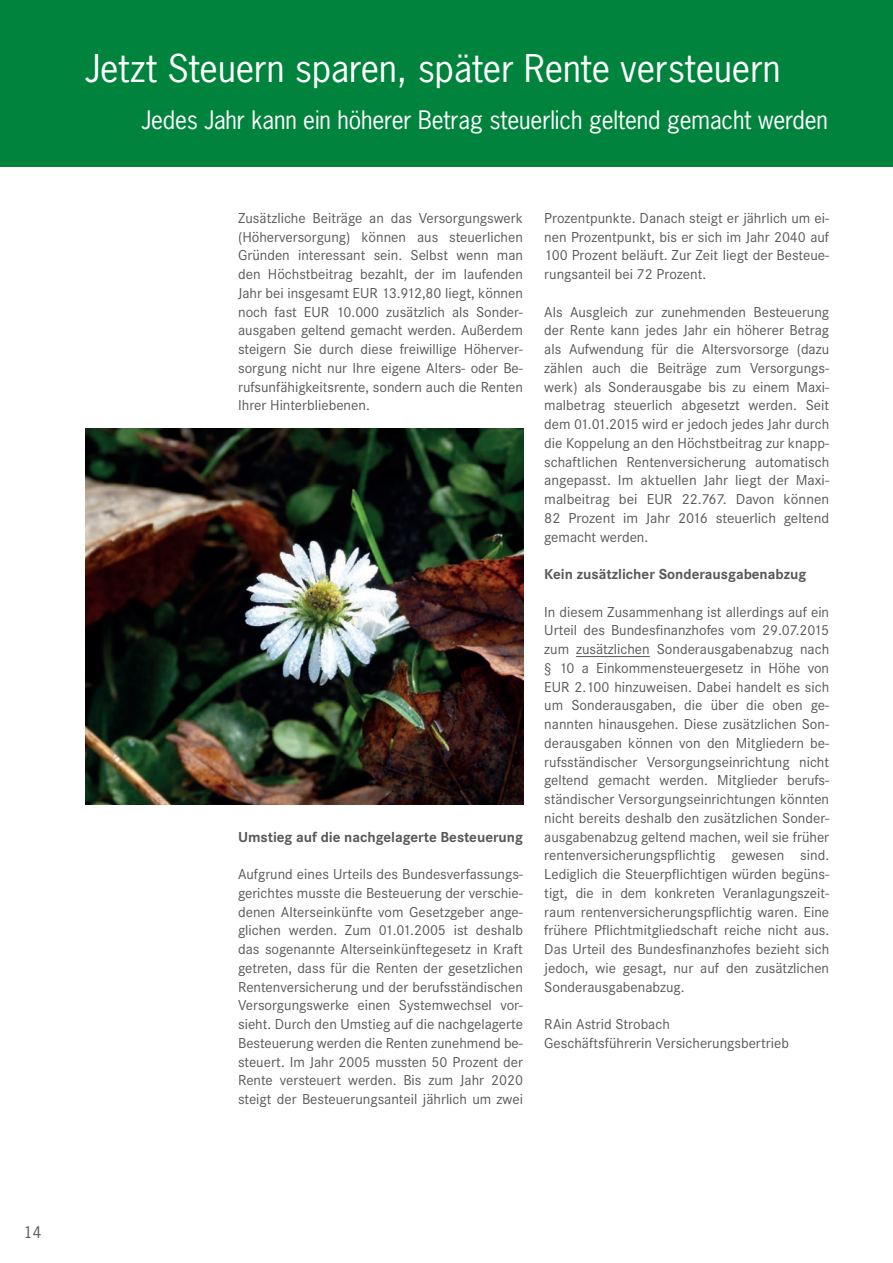
<style>
.page{position:relative;width:893px;height:1263px;background:#fff}
.page>*{position:absolute;margin:0;border:0;box-sizing:border-box;transform-origin:0 0}
.t1{font:36px "News Gothic Std";color:#fff}
.t2{font:24px "News Gothic Std";letter-spacing:-.005em;color:#fff}
.t3{font:15px/18.8px "Corporate S";color:#57585a;text-align:justify}
.t4{font:700 15px "Corporate S";color:#57585a}
.t5{font:15px "News Gothic Std";color:#57585a}
</style>
<div class="page">
<div style="left:0;top:0;width:893px;height:166px;background:#00843d"></div>
<hr style="left:576px;top:656px;width:74px;height:1px;background:#57585a">
<img style="left:85px;top:428px;width:438px;height:376px">
<h1 class="t1" style="left:85px;top:45px;width:697px">Jetzt Steuern sparen, später Rente versteuern</h1>
<h2 class="t2" style="left:141px;top:104px;width:688px">Jedes Jahr kann ein höherer Betrag steuerlich geltend gemacht werden</h2>
<p class="t3" style="left:238px;top:209px;width:286px">Zusätzliche Beiträge an das Versorgungswerk (Höherversorgung) können aus steuerlichen Gründen interessant sein. Selbst wenn man den Höchstbeitrag bezahlt, der im laufenden Jahr bei insgesamt EUR 13.912,80 liegt, können noch fast EUR 10.000 zusätzlich als Sonder&shy;ausgaben geltend gemacht werden. Außerdem steigern Sie durch diese freiwillige Höherver&shy;sorgung nicht nur Ihre eigene Alters- oder Be&shy;rufsunfähigkeitsrente, sondern auch die Renten Ihrer Hinterbliebenen.</p>
<p class="t4" style="left:238px;top:828px;width:286px">Umstieg auf die nachgelagerte Besteuerung</p>
<p class="t3" style="left:238px;top:865px;width:286px">Aufgrund eines Urteils des Bundesverfassungs&shy;gerichtes musste die Besteuerung der verschie&shy;denen Alterseinkünfte vom Gesetzgeber ange&shy;glichen werden. Zum 01.01.2005 ist deshalb das sogenannte Alterseinkünftegesetz in Kraft getreten, dass für die Renten der gesetzlichen Rentenversicherung und der berufsständischen Versorgungswerke einen Systemwechsel vor&shy;sieht. Durch den Umstieg auf die nachgelagerte Besteuerung werden die Renten zunehmend be&shy;steuert. Im Jahr 2005 mussten 50 Prozent der Rente versteuert werden. Bis zum Jahr 2020 steigt der Besteuerungsanteil jährlich um zwei</p>
<p class="t3" style="left:544px;top:209px;width:286px">Prozentpunkte. Danach steigt er jährlich um ei&shy;nen Prozentpunkt, bis er sich im Jahr 2040 auf 100 Prozent beläuft. Zur Zeit liegt der Besteue&shy;rungsanteil bei 72 Prozent.</p>
<p class="t3" style="left:544px;top:302px;width:286px">Als Ausgleich zur zunehmenden Besteuerung der Rente kann jedes Jahr ein höherer Betrag als Aufwendung für die Altersvorsorge (dazu zählen auch die Beiträge zum Versorgungs&shy;werk) als Sonderausgabe bis zu einem Maxi&shy;malbetrag steuerlich abgesetzt werden. Seit dem 01.01.2015 wird er jedoch jedes Jahr durch die Koppelung an den Höchstbeitrag zur knapp&shy;schaftlichen Rentenversicherung automatisch angepasst. Im aktuellen Jahr liegt der Maxi&shy;malbeitrag bei EUR 22.767. Davon können 82 Prozent im Jahr 2016 steuerlich geltend gemacht werden.</p>
<p class="t4" style="left:544px;top:565px;width:264px">Kein zusätzlicher Sonderausgabenabzug</p>
<p class="t3" style="left:544px;top:602px;width:286px">In diesem Zusammenhang ist allerdings auf ein Urteil des Bundesfinanzhofes vom 29.07.2015 zum zusätzlichen Sonderausgabenabzug nach § 10 a Einkommensteuergesetz in Höhe von EUR 2.100 hinzuweisen. Dabei handelt es sich um Sonderausgaben, die über die oben ge&shy;nannten hinausgehen. Diese zusätzlichen Son&shy;derausgaben können von den Mitgliedern be&shy;rufsständischer Versorgungseinrichtung nicht geltend gemacht werden. Mitglieder berufs&shy;ständischer Versorgungseinrichtungen könnten nicht bereits deshalb den zusätzlichen Sonder&shy;ausgabenabzug geltend machen, weil sie früher rentenversicherungspflichtig gewesen sind.<br>Lediglich die Steuerpflichtigen würden begüns&shy;tigt, die in dem konkreten Veranlagungszeit&shy;raum rentenversicherungspflichtig waren. Eine frühere Pflichtmitgliedschaft reiche nicht aus.<br>Das Urteil des Bundesfinanzhofes bezieht sich jedoch, wie gesagt, nur auf den zusätzlichen Sonderausgabenabzug.</p>
<p class="t3" style="left:544px;top:1015px;width:246px">RAin Astrid Strobach<br>Geschäftsführerin Versicherungsbertrieb</p>
<p class="t5" style="left:24px;top:1222px;width:19px">14</p>
</div>
